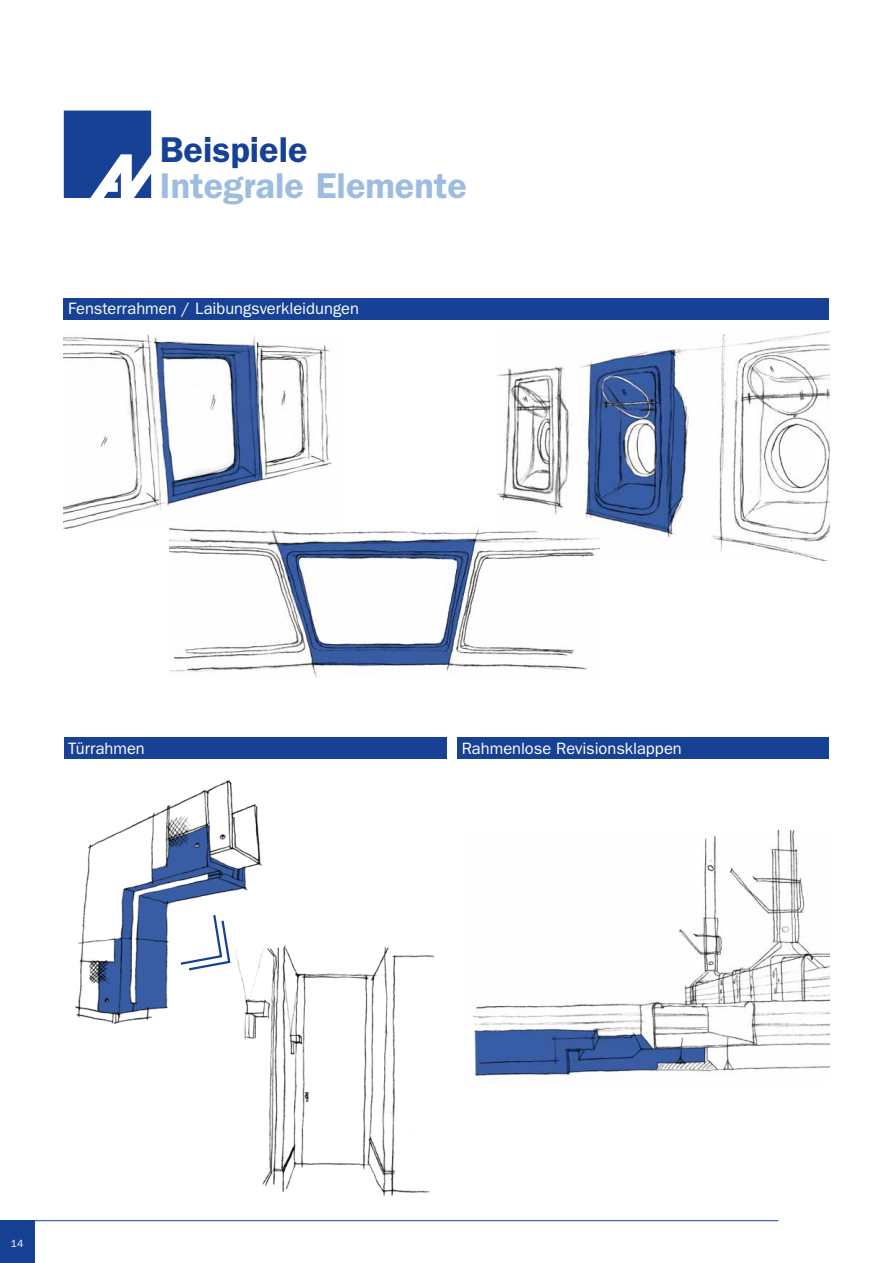
<style>
.page{position:relative;width:893px;height:1263px;background:#fff}
.page>*{position:absolute;margin:0;border:0;box-sizing:border-box;transform-origin:0 0}
.t1{font:600 36px "ITC Franklin Gothic Std";color:#9dbcdf}
.t2{font:600 36px "ITC Franklin Gothic Std";color:#164194}
.t3{font:16.5px "ITC Franklin Gothic Std";color:#fff}
.t4{font:10.5px "ITC Franklin Gothic Std";color:#fff}
</style>
<div class="page">
<div style="left:0;top:1220px;width:34px;height:43px;background:#164194"></div>
<hr style="left:24px;top:1220px;width:754px;height:1px;background:#164194">
<img style="left:64px;top:334px;width:268px;height:195px">
<img style="left:497px;top:331px;width:332px;height:230px">
<img style="left:169px;top:527px;width:431px;height:150px">
<img style="left:75px;top:780px;width:188px;height:244px">
<img style="left:469px;top:830px;width:360px;height:247px">
<div style="left:64px;top:298px;width:765px;height:21px;background:#164194"></div>
<div style="left:64px;top:738px;width:382px;height:21px;background:#164194"></div>
<div style="left:458px;top:738px;width:371px;height:21px;background:#164194"></div>
<img style="left:230px;top:943px;width:204px;height:253px">
<svg style="left:178px;top:912px;width:54px;height:60px"></svg>
<svg style="left:64px;top:111px;width:87px;height:87px"></svg>
<h1 class="t2" style="left:160px;top:128px;width:149px">Beispiele</h1>
<h1 class="t1" style="left:160px;top:164px;width:309px">Integrale Elemente</h1>
<p class="t3" style="left:68px;top:299px;width:292px">Fensterrahmen / Laibungsverkleidungen</p>
<p class="t3" style="left:68px;top:739px;width:78px">Türrahmen</p>
<p class="t3" style="left:462px;top:739px;width:221px">Rahmenlose Revisionsklappen</p>
<p class="t4" style="left:11px;top:1237px;width:14px">14</p>
</div>
